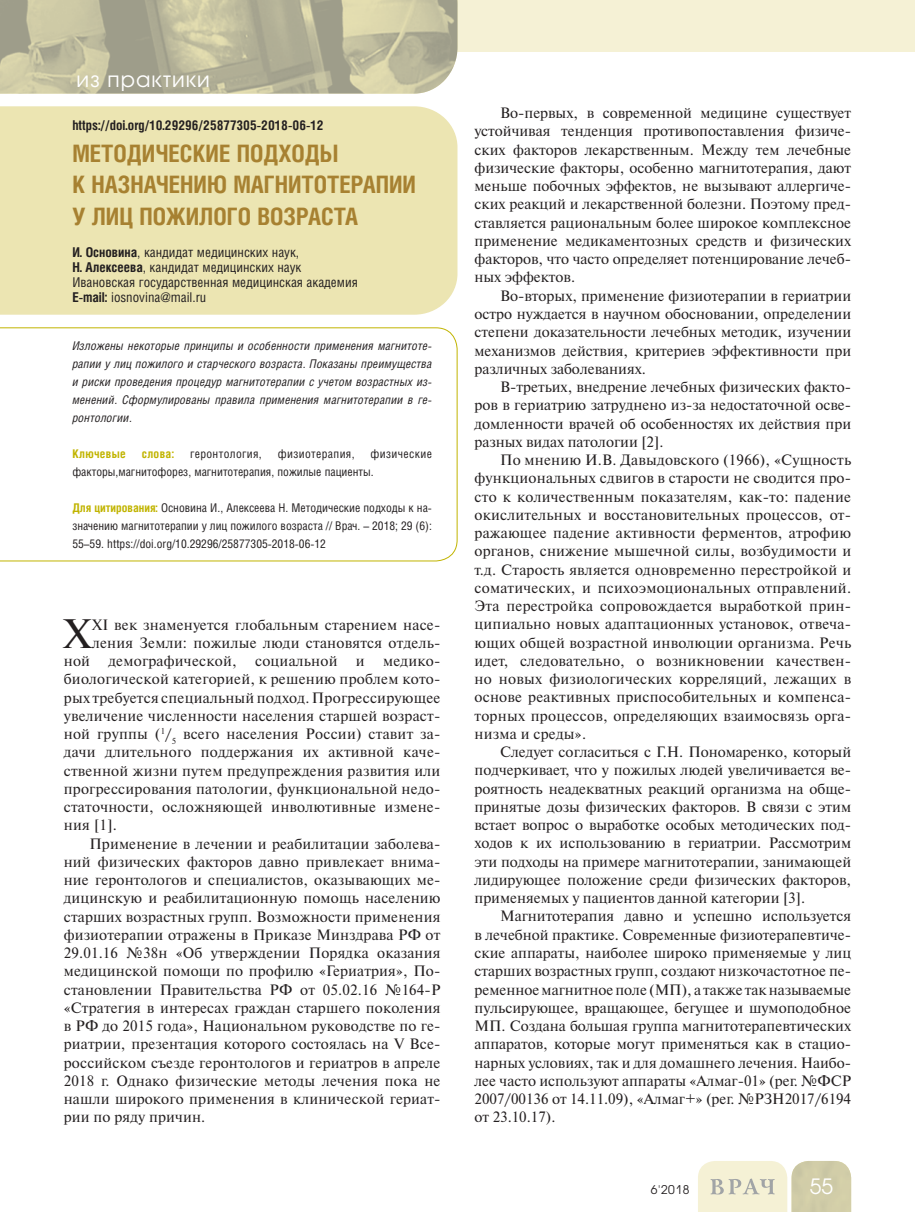
<style>
.page{position:relative;width:915px;height:1212px;background:#fff}
.page>*{position:absolute;margin:0;border:0;box-sizing:border-box;transform-origin:0 0}
.t1{font:41.1px "Newton C";color:#231f20}
.t2{font:700 24px/31.5px "Helios Cond";color:#a78131}
.t3{font:21px "Avant Garde Gothic C";letter-spacing:.05em;color:#fff}
.t4{font:15px/18.3px "Newton C";letter-spacing:.01em;color:#231f20;text-align:justify}
.t5{font:13.5px/15px "Helios Cond";color:#231f20}
.t6{font:700 13.5px "Helios Cond";color:#231f20}
.t7{font:italic 12px/18px "Helios Cond";letter-spacing:.01em;color:#231f20;text-align:justify}
.t8{font:12px/18px "Helios Cond";color:#231f20}
.t9{font:12px "Helios Cond";letter-spacing:.03em;color:#231f20}
.t10{font:700 12px "Helios Cond";letter-spacing:.03em;color:#c1b400}
.t11{font:12px "Avant Garde Gothic C";color:#231f20}
.s1{font-weight:700}
.s2{font-weight:700;color:#c1b400}
</style>
<div class="page">
<div style="left:0;top:0;width:914px;height:51px;background:#f5f1d5"></div>
<svg style="left:698px;top:1161px;width:152px;height:51px;background:#e3e0c4"></svg>
<svg style="left:0;top:0;width:414px;height:94px;background:#bab79a"></svg>
<img style="left:414px;top:0;width:43px;height:94px">
<div style="left:0;top:106px;width:457px;height:209px;background:#ece5b2"></div>
<svg style="left:0;top:327px;width:457px;height:235px"></svg>
<h3 class="t3" style="left:77px;top:70px;width:135px">из практики</h3>
<p class="t6" style="left:72px;top:120px;width:253px">https://doi.org/10.29296/25877305-2018-06-12</p>
<h2 class="t2" style="left:72px;top:140px;width:345px">МЕТОДИЧЕСКИЕ ПОДХОДЫ<br>К НАЗНАЧЕНИЮ МАГНИТОТЕРАПИИ<br>У ЛИЦ ПОЖИЛОГО ВОЗРАСТА</h2>
<p class="t5" style="left:72px;top:246px;width:287px"><span class="s1">И. Основина</span>, кандидат медицинских наук,<br><span class="s1">Н. Алексеева</span>, кандидат медицинских наук Ивановская государственная медицинская академия <span class="s1">E-mail:</span> iosnovina@mail.ru</p>
<p class="t7" style="left:72px;top:338px;width:361px">Изложены некоторые принципы и особенности применения магнитоте&shy;рапии у лиц пожилого и старческого возраста. Показаны преимущества и риски проведения процедур магнитотерапии с учетом возрастных из&shy;менений. Сформулированы правила применения магнитотерапии в ге&shy;ронтологии.</p>
<p class="t10" style="left:72px;top:449px;width:55px">Ключевые</p>
<p class="t10" style="left:142px;top:449px;width:34px">слова:</p>
<p class="t9" style="left:190px;top:449px;width:73px">геронтология,</p>
<p class="t9" style="left:278px;top:449px;width:78px">физиотерапия,</p>
<p class="t8" style="left:72px;top:446px;width:361px;text-indent:298px">физические факторы,магнитофорез, магнитотерапия, пожилые пациенты.</p>
<p class="t8" style="left:72px;top:500px;width:361px;text-align:justify"><span class="s2">Для цитирования:</span> Основина И., Алексеева Н. Методические подходы к на&shy;значению магнитотерапии у лиц пожилого возраста // Врач. – 2018; 29 (6):<br>55–59. https://doi.org/10.29296/25877305-2018-06-12</p>
<h1 class="t1" style="left:64px;top:618px;width:29px">X</h1>
<p class="t4" style="left:92px;top:617px;width:350px">XI век знаменуется глобальным старением насе-</p>
<p class="t4" style="left:92px;top:635px;width:350px">ления Земли: пожилые люди становятся отдель-</p>
<p class="t4" style="left:64px;top:653px;width:378px">ной демографической, социальной и медико-</p>
<p class="t4" style="left:64px;top:671px;width:378px">биологической категорией, к решению проблем кото-</p>
<p class="t4" style="left:64px;top:690px;width:378px">рых требуется специальный подход. Прогрессирующее</p>
<p class="t4" style="left:64px;top:708px;width:378px">увеличение численности населения старшей возраст-</p>
<p class="t4" style="left:64px;top:726px;width:378px">ной группы (<sup>1</sup>/<sub>5</sub> всего населения России) ставит за-</p>
<p class="t4" style="left:64px;top:744px;width:378px">дачи длительного поддержания их активной каче-</p>
<p class="t4" style="left:64px;top:763px;width:378px">ственной жизни путем предупреждения развития или</p>
<p class="t4" style="left:64px;top:781px;width:378px">прогрессирования патологии, функциональной недо-</p>
<p class="t4" style="left:64px;top:799px;width:378px">статочности, осложняющей инволютивные измене-</p>
<p class="t4" style="left:64px;top:817px;width:55px">ния [1].</p>
<p class="t4" style="left:89px;top:836px;width:352px">Применение в лечении и реабилитации заболева-</p>
<p class="t4" style="left:64px;top:854px;width:378px">ний физических факторов давно привлекает внима-</p>
<p class="t4" style="left:64px;top:872px;width:378px">ние геронтологов и специалистов, оказывающих ме-</p>
<p class="t4" style="left:64px;top:891px;width:378px">дицинскую и реабилитационную помощь населению</p>
<p class="t4" style="left:64px;top:909px;width:378px">старших возрастных групп. Возможности применения</p>
<p class="t4" style="left:64px;top:927px;width:378px">физиотерапии отражены в Приказе Минздрава РФ от</p>
<p class="t4" style="left:64px;top:945px;width:378px">29.01.16 №38н «Об утверждении Порядка оказания</p>
<p class="t4" style="left:64px;top:964px;width:378px">медицинской помощи по профилю «Гериатрия», По-</p>
<p class="t4" style="left:64px;top:982px;width:378px">становлении Правительства РФ от 05.02.16 №164-Р</p>
<p class="t4" style="left:64px;top:1000px;width:378px">«Стратегия в интересах граждан старшего поколения</p>
<p class="t4" style="left:64px;top:1018px;width:378px">в РФ до 2015 года», Национальном руководстве по ге-</p>
<p class="t4" style="left:64px;top:1037px;width:378px">риатрии, презентация которого состоялась на V Все-</p>
<p class="t4" style="left:64px;top:1055px;width:378px">российском съезде геронтологов и гериатров в апреле</p>
<p class="t4" style="left:64px;top:1073px;width:378px">2018 г. Однако физические методы лечения пока не</p>
<p class="t4" style="left:64px;top:1091px;width:378px">нашли широкого применения в клинической гериат-</p>
<p class="t4" style="left:64px;top:1110px;width:143px">рии по ряду причин.</p>
<p class="t4" style="left:474px;top:105px;width:378px;text-indent:26px">Во-первых, в современной медицине существует устойчивая тенденция противопоставления физиче&shy;ских факторов лекарственным. Между тем лечебные физические факторы, особенно магнитотерапия, дают меньше побочных эффектов, не вызывают аллергиче&shy;ских реакций и лекарственной болезни. Поэтому пред&shy;ставляется рациональным более широкое комплексное применение медикаментозных средств и физических факторов, что часто определяет потенцирование лечеб&shy;ных эффектов.</p>
<p class="t4" style="left:474px;top:288px;width:378px;text-indent:26px">Во-вторых, применение физиотерапии в гериатрии остро нуждается в научном обосновании, определении степени доказательности лечебных методик, изучении механизмов действия, критериев эффективности при различных заболеваниях.</p>
<p class="t4" style="left:474px;top:379px;width:378px;text-indent:26px">В-третьих, внедрение лечебных физических факто&shy;ров в гериатрию затруднено из-за недостаточной осве&shy;домленности врачей об особенностях их действия при разных видах патологии [2].</p>
<p class="t4" style="left:474px;top:452px;width:378px;text-indent:26px">По мнению И.В. Давыдовского (1966), «Сущность функциональных сдвигов в старости не сводится про&shy;сто к количественным показателям, как-то: падение окислительных и восстановительных процессов, от&shy;ражающее падение активности ферментов, атрофию органов, снижение мышечной силы, возбудимости и т.д. Старость является одновременно перестройкой и соматических, и психоэмоциональных отправлений.<br>Эта перестройка сопровождается выработкой прин&shy;ципиально новых адаптационных установок, отвеча&shy;ющих общей возрастной инволюции организма. Речь идет, следовательно, о возникновении качествен&shy;но новых физиологических корреляций, лежащих в основе реактивных приспособительных и компенса&shy;торных процессов, определяющих взаимосвязь орга&shy;низма и среды».</p>
<p class="t4" style="left:474px;top:744px;width:378px;text-indent:26px">Следует согласиться с Г.Н. Пономаренко, который подчеркивает, что у пожилых людей увеличивается ве&shy;роятность неадекватных реакций организма на обще&shy;принятые дозы физических факторов. В связи с этим встает вопрос о выработке особых методических под&shy;ходов к их использованию в гериатрии. Рассмотрим эти подходы на примере магнитотерапии, занимающей лидирующее положение среди физических факторов, применяемых у пациентов данной категории [3].</p>
<p class="t4" style="left:474px;top:909px;width:378px;text-indent:26px">Магнитотерапия давно и успешно используется в лечебной практике. Современные физиотерапевтиче&shy;ские аппараты, наиболее широко применяемые у лиц старших возрастных групп, создают низкочастотное пе&shy;ременное магнитное поле (МП), а также так называемые пульсирующее, вращающее, бегущее и шумоподобное МП. Создана большая группа магнитотерапевтических аппаратов, которые могут применяться как в стацио&shy;нарных условиях, так и для домашнего лечения. Наибо&shy;лее часто используют аппараты «Алмаг-01» (рег. №ФСР 2007/00136 от 14.11.09), «Алмаг+» (рег. №РЗН2017/6194 от 23.10.17).</p>
<p class="t11" style="left:650px;top:1184px;width:40px">6'2018</p>
<h3 class="t3" style="left:809px;top:1177px;width:25px">55</h3>
</div>
